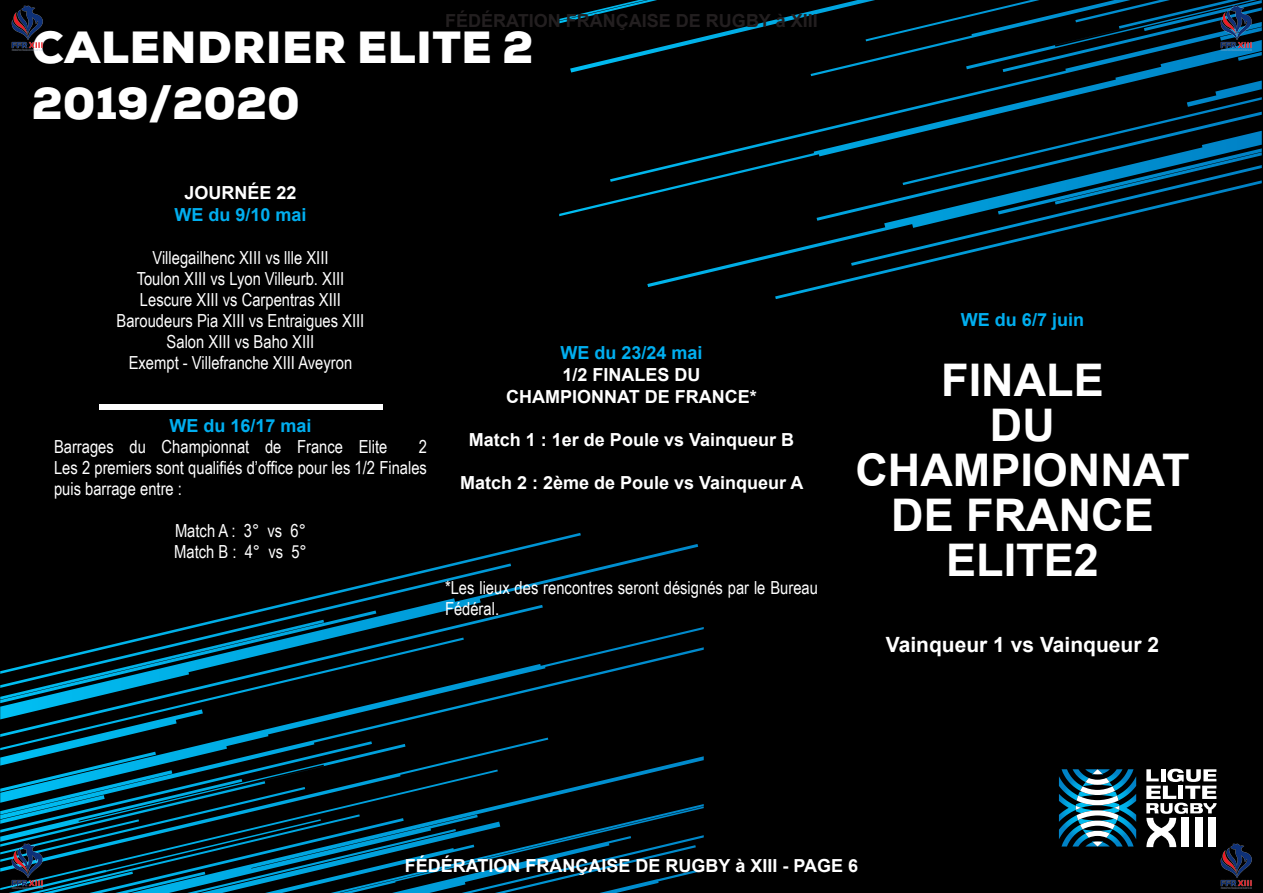
<style>
.page{position:relative;width:1263px;height:893px;background:#000}
.page>*{position:absolute;margin:0;border:0;box-sizing:border-box;transform-origin:0 0}
.t1{font:700 45px "Arial";color:#fff}
.t2{font:900 45px/55.5px "Nexa";letter-spacing:.015em;color:#fff}
.t3{font:700 21px "Arial";color:#fff}
.t4{font:18px/21px "Arial Narrow";color:#fff;text-align:justify}
.t5{font:700 18px "Arial";color:#fff}
.t6{font:700 18px "Arial";color:#00aeef}
.t7{font:700 18px "Arial";color:#231f20}
</style>
<div class="page">
<svg style="left:559px;top:0;width:703px;height:299px"></svg>
<svg style="left:0;top:533px;width:704px;height:360px"></svg>
<svg style="left:1059px;top:769px;width:77px;height:77px"></svg>
<svg style="left:1146px;top:769px;width:70px;height:78px"></svg>
<div style="left:1181px;top:818px;width:8px;height:29px;background:#fff"></div>
<div style="left:1195px;top:818px;width:7px;height:29px;background:#fff"></div>
<div style="left:1208px;top:818px;width:8px;height:29px;background:#fff"></div>
<div style="left:99px;top:404px;width:283px;height:6px;background:#fff"></div>
<img style="left:1213px;top:0;width:46px;height:54px">
<img style="left:11px;top:5px;width:32px;height:46px">
<img style="left:1220px;top:843px;width:32px;height:46px">
<img style="left:4px;top:839px;width:46px;height:54px">
<p class="t7" style="left:445px;top:8px;width:374px">FÉDÉRATION FRANÇAISE DE RUGBY à XIII</p>
<p class="t2" style="left:32px;top:20px;width:503px">CALENDRIER ELITE 2<br>2019/2020</p>
<p class="t5" style="left:184px;top:180px;width:114px">JOURNÉE 22</p>
<p class="t6" style="left:174px;top:202px;width:134px">WE du 9/10 mai</p>
<p class="t4" style="left:152px;top:246px;width:178px">Villegailhenc XIII vs llle XIII</p>
<p class="t4" style="left:137px;top:267px;width:209px">Toulon XIII vs Lyon Villeurb. XIII</p>
<p class="t4" style="left:140px;top:288px;width:203px">Lescure XIII vs Carpentras XIII</p>
<p class="t4" style="left:117px;top:309px;width:249px">Baroudeurs Pia XIII vs Entraigues XIII</p>
<p class="t4" style="left:167px;top:330px;width:149px">Salon XIII vs Baho XIII</p>
<p class="t4" style="left:129px;top:351px;width:225px">Exempt - Villefranche XIII Aveyron</p>
<p class="t6" style="left:169px;top:413px;width:144px">WE du 16/17 mai</p>
<p class="t4" style="left:54px;top:436px;width:335px">Barrages du Championnat de France Elite</p>
<p class="t4" style="left:54px;top:436px;width:374px;text-indent:365px">2<br>Les 2 premiers sont qualifiés d’office pour les 1/2 Finales puis barrage entre :</p>
<p class="t4" style="left:175px;top:520px;width:132px">Match A : 3° vs 6°</p>
<p class="t4" style="left:174px;top:541px;width:134px">Match B : 4° vs 5°</p>
<p class="t6" style="left:560px;top:340px;width:144px">WE du 23/24 mai</p>
<p class="t5" style="left:562px;top:362px;width:140px">1/2 FINALES DU</p>
<p class="t5" style="left:506px;top:384px;width:252px">CHAMPIONNAT DE FRANCE*</p>
<p class="t5" style="left:469px;top:427px;width:327px">Match 1 : 1er de Poule vs Vainqueur B</p>
<p class="t5" style="left:460px;top:470px;width:345px">Match 2 : 2ème de Poule vs Vainqueur A</p>
<p class="t4" style="left:445px;top:576px;width:374px">*Les lieux des rencontres seront désignés par le Bureau<br>Fédéral.</p>
<p class="t6" style="left:961px;top:307px;width:125px">WE du 6/7 juin</p>
<p class="t1" style="left:941px;top:349px;width:164px">FINALE</p>
<p class="t1" style="left:990px;top:394px;width:66px">DU</p>
<p class="t1" style="left:855px;top:439px;width:336px">CHAMPIONNAT</p>
<p class="t1" style="left:891px;top:484px;width:264px">DE FRANCE</p>
<p class="t1" style="left:946px;top:529px;width:154px">ELITE2</p>
<p class="t3" style="left:886px;top:630px;width:275px">Vainqueur 1 vs Vainqueur 2</p>
<p class="t5" style="left:405px;top:853px;width:455px">FÉDÉRATION FRANÇAISE DE RUGBY à XIII - PAGE 6</p>
</div>
